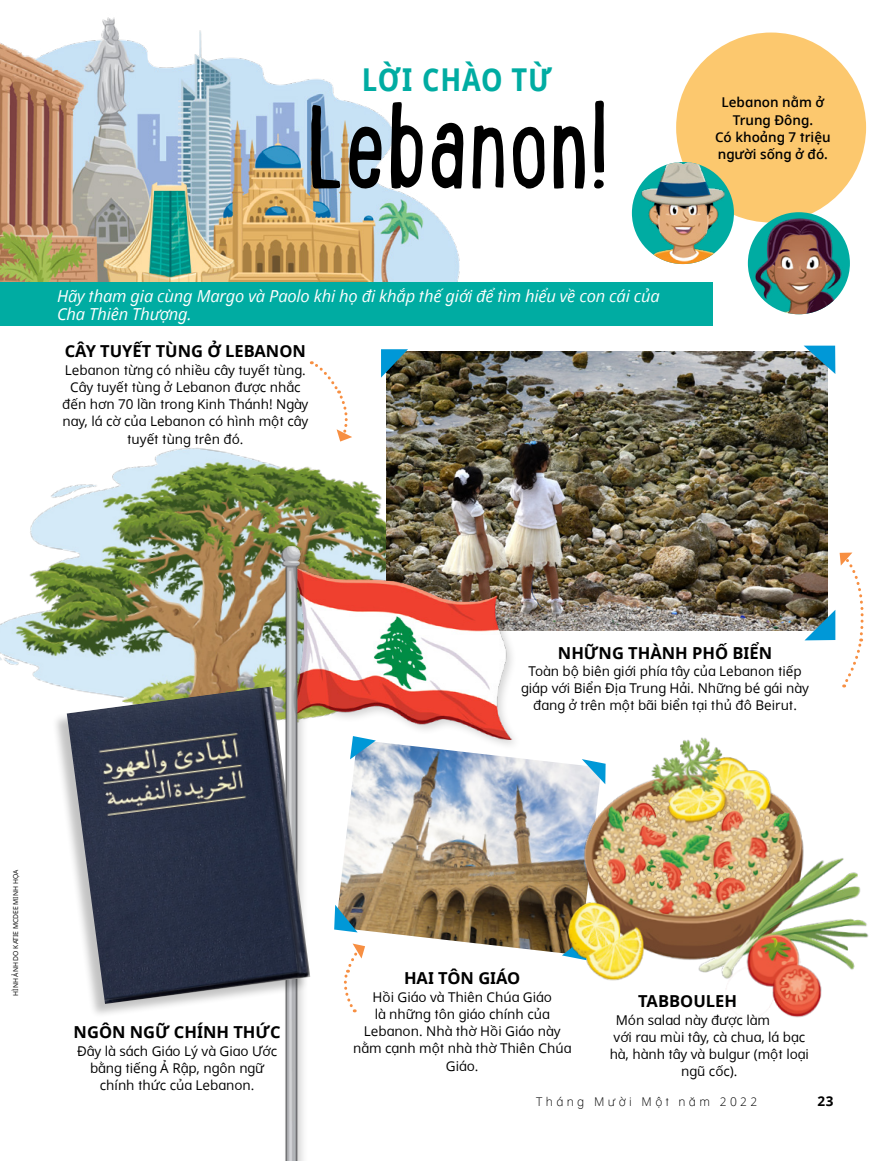
<style>
.page{position:relative;width:893px;height:1161px;background:#fff}
.page>*{position:absolute;margin:0;border:0;box-sizing:border-box;transform-origin:0 0}
.t1{font:131.25px "Lunch Box";letter-spacing:-.01em;color:#000;scale:.95 1}
.t2{font:700 31.5px "Dots Solid Condlds Lat";letter-spacing:.03em;color:#00aca2;scale:.95 1}
.t3{font:italic 16.5px/18px "Dots Solidlds Lat";letter-spacing:-.01em;color:#fff}
.TOPIC_title{font:700 16.5px "Dots Solidlds Lat";color:#000}
.TOPIC-1_para{font:13.5px/17.2px "Dots Solidlds Lat";color:#000;text-align:center}
.t4{font:600 13.5px/17.2px "Dots Solidlds Lat";color:#000;text-align:center}
.t5{font:700 13.5px "Dots Solidlds Lat";color:#000}
.t6{font:300 12px "Dots Solidlds Lat";letter-spacing:.28em;color:#000}
.FIGimg-CRDT_para{font:6.75px "Dots Solidlds Lat";color:#000}
</style>
<div class="page">
<img style="left:0;top:441px;width:382px;height:245px">
<img style="left:386px;top:351px;width:441px;height:279px">
<svg style="left:804px;top:346px;width:31px;height:28px"></svg>
<svg style="left:381px;top:349px;width:27px;height:29px"></svg>
<div style="left:676px;top:33px;width:190px;height:189px;background:#fcc86e;border-radius:50%"></div>
<div style="left:632px;top:162px;width:102px;height:102px;background:#00aca2;border-radius:50%"></div>
<img style="left:632px;top:162px;width:92px;height:102px">
<img style="left:0;top:17px;width:479px;height:266px">
<div style="left:0;top:283px;width:712px;height:43px;background:#00aca2"></div>
<div style="left:748px;top:212px;width:102px;height:102px;background:#00aca2;border-radius:50%"></div>
<img style="left:755px;top:212px;width:95px;height:102px">
<img style="left:207px;top:511px;width:436px;height:650px">
<div style="left:51px;top:686px;width:258px;height:332px;background:#000;opacity:.24"></div>
<img style="left:67px;top:686px;width:243px;height:318px">
<img style="left:539px;top:712px;width:330px;height:372px">
<svg style="left:334px;top:905px;width:24px;height:27px"></svg>
<svg style="left:582px;top:759px;width:24px;height:25px"></svg>
<svg style="left:350px;top:736px;width:26px;height:23px"></svg>
<svg style="left:311px;top:361px;width:41px;height:80px"></svg>
<svg style="left:804px;top:552px;width:60px;height:135px"></svg>
<svg style="left:343px;top:943px;width:22px;height:69px"></svg>
<p class="t2" style="left:362px;top:56px;width:201px">LỜI CHÀO TỪ</p>
<p class="t1" style="left:306px;top:54px;width:321px">Lebanon!</p>
<p class="t3" style="left:57px;top:287px;width:604px">Hãy tham gia cùng Margo và Paolo khi họ đi khắp thế giới để tìm hiểu về con cái của<br>Cha Thiên Thượng.</p>
<p class="TOPIC_title" style="left:65px;top:339px;width:243px">CÂY TUYẾT TÙNG Ở LEBANON</p>
<p class="TOPIC-1_para" style="left:62px;top:361px;width:248px">Lebanon từng có nhiều cây tuyết tùng.<br>Cây tuyết tùng ở Lebanon được nhắc đến hơn 70 lần trong Kinh Thánh! Ngày nay, lá cờ của Lebanon có hình một cây tuyết tùng trên đó.</p>
<p class="t4" style="left:715px;top:94px;width:117px">Lebanon nằm ở<br>Trung Đông.<br>Có khoảng 7 triệu người sống ở đó.</p>
<p class="FIGimg-CRDT_para" style="left:11px;top:996px;width:127px;rotate:-90deg">HÌNH ẢNH DO KATIE MCDEE MINH HỌA</p>
<p class="TOPIC_title" style="left:74px;top:1020px;width:208px">NGÔN NGỮ CHÍNH THỨC</p>
<p class="TOPIC-1_para" style="left:77px;top:1042px;width:201px">Đây là sách Giáo Lý và Giao Ước bằng tiếng Ả Rập, ngôn ngữ chính thức của Lebanon.</p>
<p class="TOPIC_title" style="left:558px;top:640px;width:216px">NHỮNG THÀNH PHỐ BIỂN</p>
<p class="TOPIC-1_para" style="left:521px;top:662px;width:289px">Toàn bộ biên giới phía tây của Lebanon tiếp giáp với Biển Địa Trung Hải. Những bé gái này đang ở trên một bãi biển tại thủ đô Beirut.</p>
<p class="TOPIC_title" style="left:404px;top:966px;width:118px">HAI TÔN GIÁO</p>
<p class="TOPIC-1_para" style="left:353px;top:988px;width:220px">Hồi Giáo và Thiên Chúa Giáo<br>là những tôn giáo chính của<br>Lebanon. Nhà thờ Hồi Giáo này nằm cạnh một nhà thờ Thiên Chúa<br>Giáo.</p>
<p class="TOPIC_title" style="left:638px;top:989px;width:100px">TABBOULEH</p>
<p class="TOPIC-1_para" style="left:616px;top:1011px;width:156px">Món salad này được làm</p>
<p class="TOPIC-1_para" style="left:614px;top:1028px;width:193px">với rau mùi tây, cà chua, lá bạc</p>
<p class="TOPIC-1_para" style="left:610px;top:1046px;width:201px">hà, hành tây và bulgur (một loại</p>
<p class="TOPIC-1_para" style="left:681px;top:1063px;width:58px">ngũ cốc).</p>
<p class="t6" style="left:536px;top:1092px;width:222px">Tháng Mười Một năm 2022</p>
<p class="t5" style="left:817px;top:1090px;width:18px">23</p>
</div>
